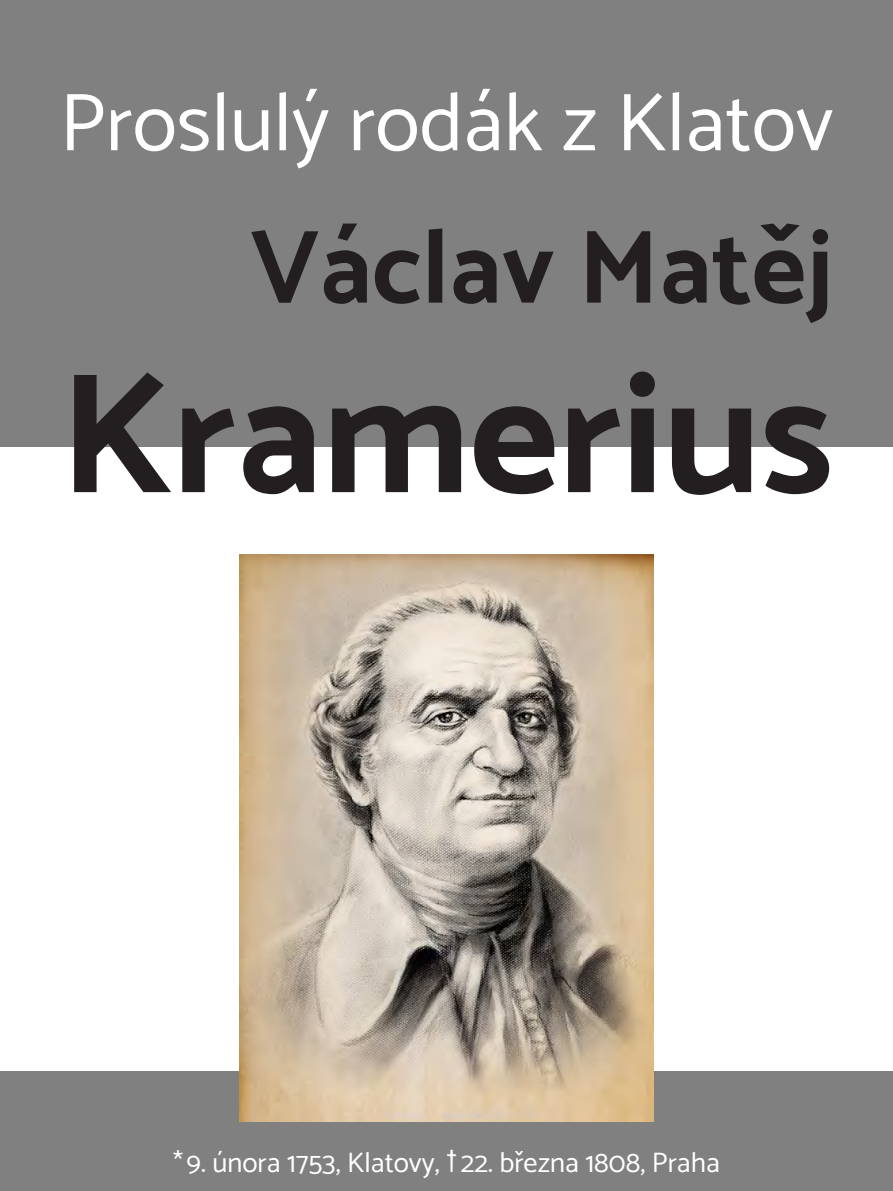
<style>
.page{position:relative;width:893px;height:1191px;background:#fff}
.page>*{position:absolute;margin:0;border:0;box-sizing:border-box;transform-origin:0 0}
.t1{font:700 172.2px "Catamaran";color:#231f20}
.t2{font:700 105px "Catamaran";color:#231f20}
.t3{font:82.5px "Catamaran";color:#fff}
.t4{font:28.35px "Catamaran";color:#fff}
</style>
<div class="page">
<div style="left:0;top:0;width:893px;height:446px;background:#808080"></div>
<div style="left:0;top:1072px;width:893px;height:119px;background:#808080"></div>
<img style="left:240px;top:554px;width:413px;height:567px">
<h3 class="t3" style="left:60px;top:59px;width:775px">Proslulý rodák z Klatov</h3>
<h2 class="t2" style="left:250px;top:187px;width:585px">Václav Matěj</h2>
<h1 class="t1" style="left:60px;top:303px;width:775px">Kramerius</h1>
<p class="t4" style="left:173px;top:1140px;width:548px">* 9. února 1753, Klatovy, † 22. března 1808, Praha</p>
</div>
